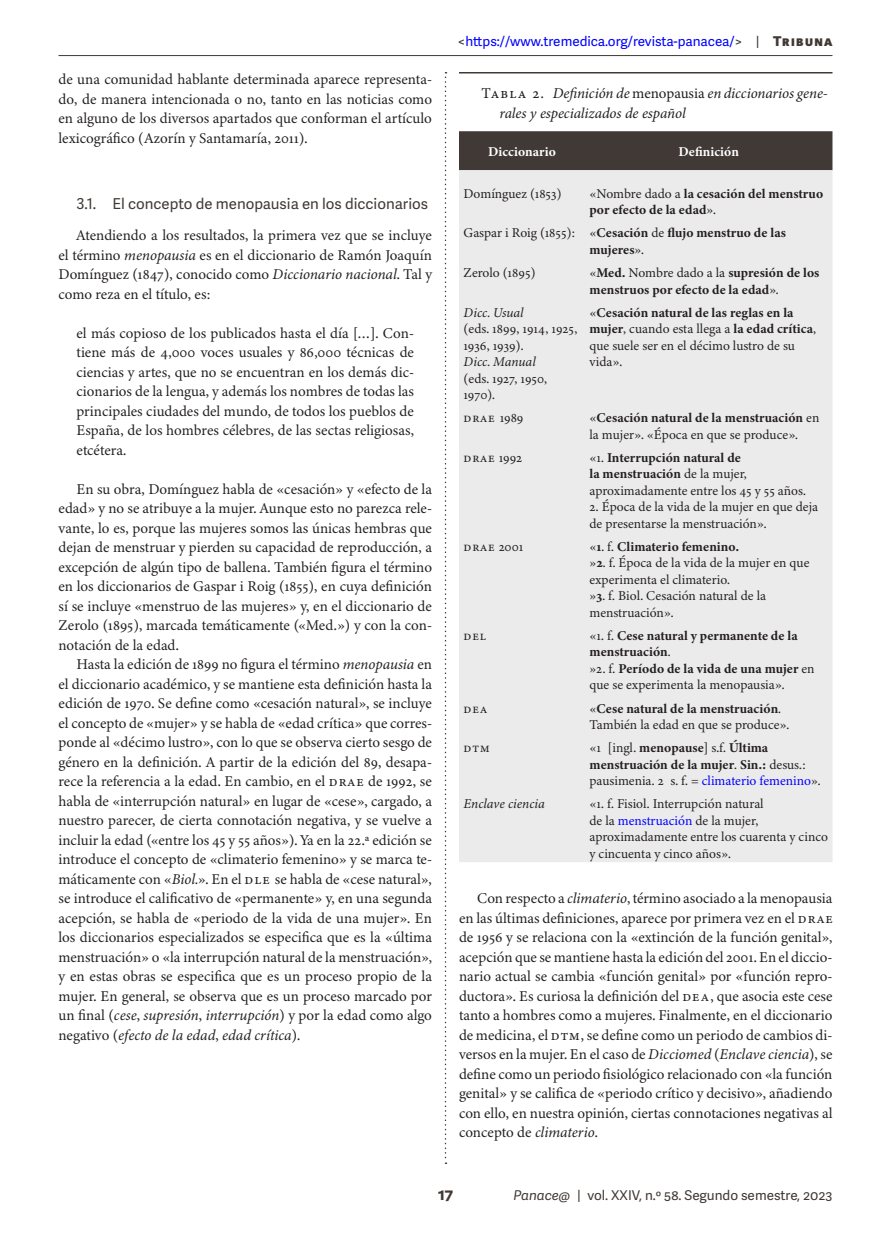
<style>
.page{position:relative;width:891px;height:1260px;background:#fff}
.page>*{position:absolute;margin:0;border:0;box-sizing:border-box;transform-origin:0 0}
.t1{font:700 16.5px "Adelle Sans";color:#403935}
.Adentrado_sin_sangrar{font:15px/19.5px "Minion 3";color:#231f20;text-align:justify}
.t2{font:italic 15px/19.5px "Minion Pro";color:#231f20}
.t3{font:15px "Adelle Sans";color:#403935}
.Texto_normal{font:13.5px/16.5px "Minion 3";color:#231f20}
.Texto_normal-2{font:700 13.5px/16.5px "Minion 3";letter-spacing:.005em;color:#231f20}
.t4{font:13.5px "Adelle Sans";color:#00f}
.t5{font:13.5px "Adelle Sans";color:#403935}
.Título_de_columna{font:700 13.5px "Minion 3";color:#fff}
.Texto_normal-3{font:italic 13.5px "Minion 3";color:#231f20}
.s1{font-style:italic}
.s2{color:#403935}
.s3{font-weight:800;color:#403935}
.s4{font-family:"Minion Pro Capt";font-style:normal}
.s5{font-style:normal}
.s6{font-weight:400}
.s7{font-weight:700}
.s8{font-weight:400;color:#00f}
.s9{color:#00f}
</style>
<div class="page">
<hr style="left:58px;top:55px;width:774px;height:1px;background:#403935">
<div style="left:459px;top:131px;width:373px;height:39px;background:#403935"></div>
<div style="left:459px;top:170px;width:373px;height:692px;background:#ecebeb"></div>
<hr style="left:459px;top:72px;width:126px;height:2px;background:#403935">
<hr style="left:585px;top:72px;width:247px;height:2px;background:#403935">
<svg style="left:445px;top:72px;width:2px;height:1092px"></svg>
<p class="Adentrado_sin_sangrar" style="left:58px;top:69px;width:375px">de una comunidad hablante determinada aparece representa&shy;do, de manera intencionada o no, tanto en las noticias como en alguno de los diversos apartados que conforman el artículo lexicográfico (Azorín y Santamaría, 2011).</p>
<p class="t3" style="left:76px;top:192px;width:353px">3.1. El concepto de menopausia en los diccionarios</p>
<p class="Adentrado_sin_sangrar" style="left:58px;top:225px;width:375px;text-indent:18px">Atendiendo a los resultados, la primera vez que se incluye el término <span class="s1">menopausia</span> es en el diccionario de Ramón Joaquín Domínguez (1847), conocido como <span class="s1">Diccionario nacional</span>. Tal y como reza en el título, es:</p>
<p class="Adentrado_sin_sangrar" style="left:76px;top:323px;width:339px">el más copioso de los publicados hasta el día […]. Con&shy;tiene más de 4,000 voces usuales y 86,000 técnicas de ciencias y artes, que no se encuentran en los demás dic&shy;cionarios de la lengua, y además los nombres de todas las principales ciudades del mundo, de todos los pueblos de España, de los hombres célebres, de las sectas religiosas, etcétera.</p>
<p class="Adentrado_sin_sangrar" style="left:58px;top:479px;width:375px;text-indent:18px">En su obra, Domínguez habla de «cesación» y «efecto de la edad» y no se atribuye a la mujer. Aunque esto no parezca rele&shy;vante, lo es, porque las mujeres somos las únicas hembras que dejan de menstruar y pierden su capacidad de reproducción, a excepción de algún tipo de ballena. También figura el término en los diccionarios de Gaspar i Roig (1855), en cuya definición sí se incluye «menstruo de las mujeres» y, en el diccionario de Zerolo (1895), marcada temáticamente («Med.») y con la con&shy;notación de la edad.</p>
<p class="Adentrado_sin_sangrar" style="left:58px;top:654px;width:375px;text-indent:18px">Hasta la edición de 1899 no figura el término <span class="s1">menopausia</span> en el diccionario académico, y se mantiene esta definición hasta la edición de 1970. Se define como «cesación natural», se incluye el concepto de «mujer» y se habla de «edad crítica» que corres&shy;ponde al «décimo lustro», con lo que se observa cierto sesgo de género en la definición. A partir de la edición del 89, desapa&shy;rece la referencia a la edad. En cambio, en el drae de 1992, se habla de «interrupción natural» en lugar de «cese», cargado, a nuestro parecer, de cierta connotación negativa, y se vuelve a incluir la edad («entre los 45 y 55 años»). Ya en la 22.ª edición se introduce el concepto de «climaterio femenino» y se marca te&shy;máticamente con «<span class="s1">Biol.</span>». En el dle se habla de «cese natural», se introduce el calificativo de «permanente» y, en una segunda acepción, se habla de «periodo de la vida de una mujer». En los diccionarios especializados se especifica que es la «última menstruación» o «la interrupción natural de la menstruación», y en estas obras se especifica que es un proceso propio de la mujer. En general, se observa que es un proceso marcado por un final (<span class="s1">cese</span>, <span class="s1">supresión</span>, <span class="s1">interrupción</span>) y por la edad como algo negativo (<span class="s1">efecto de la edad</span>, <span class="s1">edad crítica</span>).</p>
<p class="t4" style="left:458px;top:32px;width:376px"><span class="s2">&lt;</span>https://www.tremedica.org/revista-panacea/<span class="s2">&gt; |</span> <span class="s3">Tribuna</span></p>
<p class="t2" style="left:500px;top:84px;width:330px;text-indent:-18px"><span class="s4">Tabla 2.</span> Definición de <span class="s5">menopausia</span> en diccionarios gene&shy;rales y especializados de español</p>
<p class="Título_de_columna" style="left:488px;top:142px;width:69px">Diccionario</p>
<p class="Título_de_columna" style="left:678px;top:142px;width:62px">Definición</p>
<p class="Texto_normal" style="left:464px;top:185px;width:100px">Domínguez (1853)</p>
<p class="Texto_normal-2" style="left:590px;top:185px;width:235px"><span class="s6">«Nombre dado a</span> la cesación del menstruo por efecto de la edad<span class="s6">».</span></p>
<p class="Texto_normal" style="left:464px;top:225px;width:114px">Gaspar i Roig (1855):</p>
<p class="Texto_normal-2" style="left:590px;top:225px;width:198px"><span class="s6">«</span>Cesación <span class="s6">de</span> flujo menstruo de las mujeres<span class="s6">».</span></p>
<p class="Texto_normal" style="left:464px;top:264px;width:74px">Zerolo (1895)</p>
<p class="Texto_normal-2" style="left:590px;top:264px;width:231px"><span class="s6">«</span>Med. <span class="s6">Nombre dado a la</span> supresión de los menstruos por efecto de la edad<span class="s6">».</span></p>
<p class="Texto_normal" style="left:464px;top:304px;width:115px"><span class="s1">Dicc. Usual<br></span>(eds. 1899, 1914, 1925,<br>1936, 1939).</p>
<p class="Texto_normal" style="left:464px;top:353px;width:85px"><span class="s1">Dicc. Manual </span>(eds. 1927, 1950,<br>1970).</p>
<p class="Texto_normal" style="left:590px;top:304px;width:228px">«<span class="s7">Cesación natural de las reglas en la mujer</span>, cuando esta llega a <span class="s7">la edad crítica</span>, que suele ser en el décimo lustro de su vida».</p>
<p class="Texto_normal" style="left:464px;top:409px;width:62px">drae 1989</p>
<p class="Texto_normal" style="left:590px;top:409px;width:231px">«<span class="s7">Cesación natural de la menstruación</span> en la mujer». «Época en que se produce».</p>
<p class="Texto_normal" style="left:464px;top:449px;width:60px">drae 1992</p>
<p class="Texto_normal" style="left:590px;top:449px;width:218px">«1. <span class="s7">Interrupción natural de<br>la menstruación</span> de la mujer, aproximadamente entre los 45 y 55 años.</p>
<p class="Texto_normal" style="left:590px;top:499px;width:230px">2. Época de la vida de la mujer en que deja de presentarse la menstruación».</p>
<p class="Texto_normal" style="left:464px;top:538px;width:61px">drae 2001</p>
<p class="Texto_normal-2" style="left:590px;top:538px;width:151px"><span class="s6">«</span>1<span class="s6">. f.</span> Climaterio femenino.</p>
<p class="Texto_normal" style="left:590px;top:555px;width:221px">»<span class="s7">2</span>. f. Época de la vida de la mujer en que experimenta el climaterio.</p>
<p class="Texto_normal" style="left:590px;top:588px;width:178px">»<span class="s7">3</span>. f. Biol. Cesación natural de la menstruación».</p>
<p class="Texto_normal" style="left:464px;top:627px;width:24px">del</p>
<p class="Texto_normal-2" style="left:590px;top:627px;width:210px"><span class="s6">«1. f.</span> Cese natural y permanente de la menstruación<span class="s6">.</span></p>
<p class="Texto_normal" style="left:590px;top:660px;width:227px">»2. f. <span class="s7">Período de la vida de una mujer</span> en que se experimenta la menopausia».</p>
<p class="Texto_normal" style="left:464px;top:700px;width:25px">dea</p>
<p class="Texto_normal" style="left:590px;top:700px;width:201px">«<span class="s7">Cese natural de la menstruación</span>.<br>También la edad en que se produce».</p>
<p class="Texto_normal" style="left:464px;top:739px;width:28px">dtm</p>
<p class="Texto_normal-2" style="left:590px;top:739px;width:233px"><span class="s6">«1 [ingl.</span> menopause<span class="s6">] s.f.</span> Última menstruación de la mujer<span class="s6">.</span> Sin.: <span class="s6">desus.: pausimenia. 2 s. f. =</span> <span class="s8">climaterio femenino</span><span class="s6">».</span></p>
<p class="Texto_normal-3" style="left:464px;top:795px;width:83px">Enclave ciencia</p>
<p class="Texto_normal" style="left:590px;top:796px;width:240px">«1. f. Fisiol. Interrupción natural<br>de la <span class="s9">menstruación</span> de la mujer, aproximadamente entre los cuarenta y cinco y cincuenta y cinco años».</p>
<p class="Adentrado_sin_sangrar" style="left:459px;top:888px;width:375px;text-indent:18px">Con respecto a <span class="s1">climaterio</span>, término asociado a la menopausia en las últimas definiciones, aparece por primera vez en el drae de 1956 y se relaciona con la «extinción de la función genital», acepción que se mantiene hasta la edición del 2001. En el diccio&shy;nario actual se cambia «función genital» por «función repro&shy;ductora». Es curiosa la definición del dea , que asocia este cese tanto a hombres como a mujeres. Finalmente, en el diccionario de medicina, el dtm, se define como un periodo de cambios di&shy;versos en la mujer. En el caso de <span class="s1">Dicciomed</span> (<span class="s1">Enclave ciencia</span>), se define como un periodo fisiológico relacionado con «la función genital» y se califica de «periodo crítico y decisivo», añadiendo con ello, en nuestra opinión, ciertas connotaciones negativas al concepto de <span class="s1">climaterio</span>.</p>
<p class="t1" style="left:438px;top:1182px;width:17px">17</p>
<p class="t5" style="left:514px;top:1186px;width:320px"><span class="s1">Panace@</span> | vol. XXIV, n.º 58. Segundo semestre, 2023</p>
</div>
